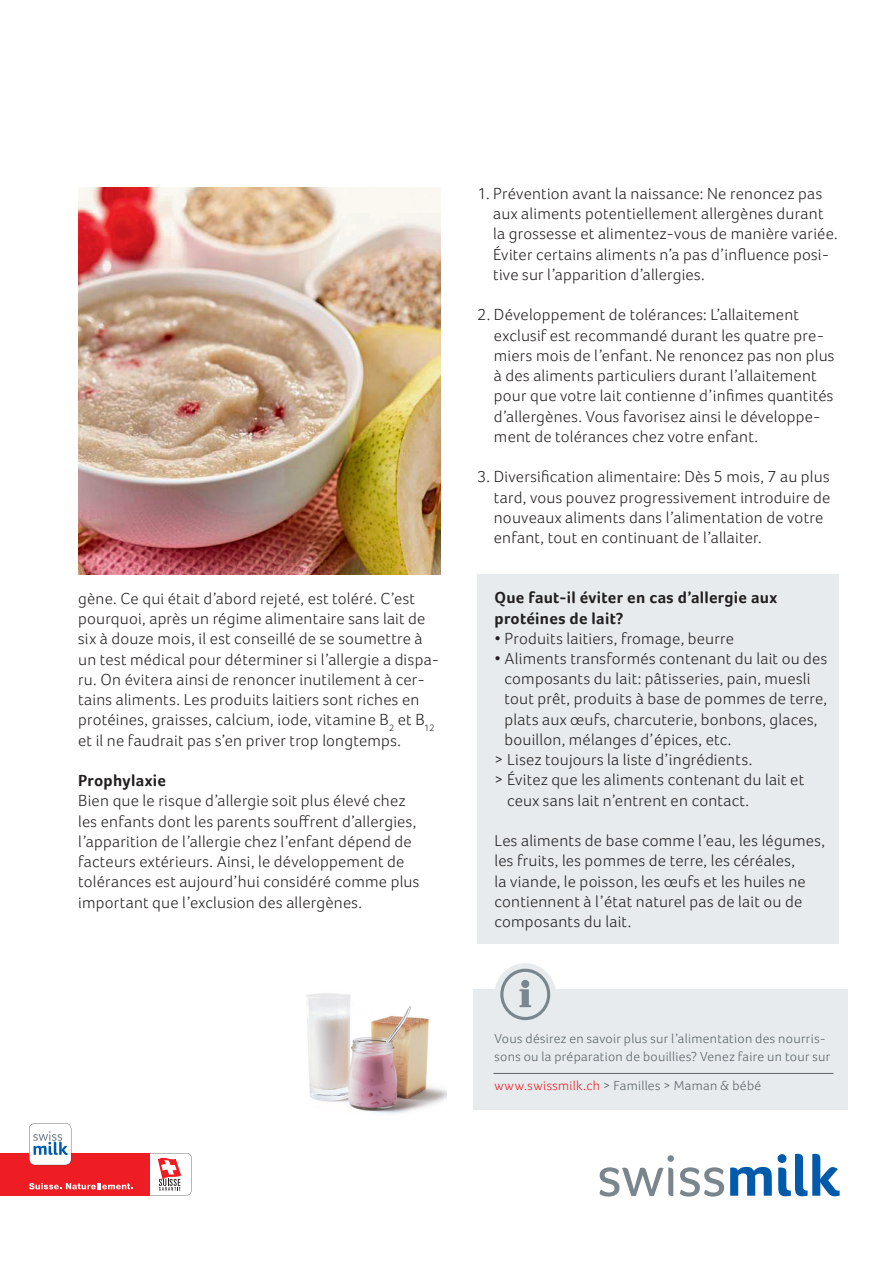
<style>
.page{position:relative;width:893px;height:1263px;background:#fff}
.page>*{position:absolute;margin:0;border:0;box-sizing:border-box;transform-origin:0 0}
.t1{font:300 16.5px/20.2px "Foco";letter-spacing:.015em;color:#231f20}
.t2{font:700 16.5px/20.2px "Foco";letter-spacing:.015em;color:#231f20}
.t3{font:300 13.5px/18px "Foco";letter-spacing:.025em;color:#576065}
.s1{color:#ee1d23}
</style>
<div class="page">
<div style="left:0;top:1153px;width:149px;height:42px;background:#ee1d23"></div>
<svg style="left:29px;top:1123px;width:162px;height:72px"></svg>
<div style="left:477px;top:574px;width:362px;height:369px;background:#e7ebed"></div>
<svg style="left:730px;top:1167px;width:42px;height:29px"></svg>
<svg style="left:778px;top:1154px;width:62px;height:42px"></svg>
<svg style="left:599px;top:1167px;width:74px;height:29px"></svg>
<div style="left:667px;top:1155px;width:7px;height:7px;background:#7a868d;border-radius:50%"></div>
<svg style="left:680px;top:1167px;width:44px;height:29px"></svg>
<div style="left:473px;top:989px;width:375px;height:121px;background:#e7ebed"></div>
<div style="left:494px;top:963px;width:62px;height:63px;background:#e7ebed;border-radius:50%"></div>
<svg style="left:500px;top:969px;width:50px;height:51px"></svg>
<div style="left:521px;top:980px;width:8px;height:8px;background:#7a868d;border-radius:50%"></div>
<hr style="left:493px;top:1073px;width:340px;height:1px;background:#576065">
<img style="left:78px;top:187px;width:362px;height:387px">
<img style="left:306px;top:993px;width:140px;height:121px">
<p class="t1" style="left:78px;top:588px;width:363px">gène. Ce qui était d’abord rejeté, est toléré. C’est pourquoi, après un régime alimentaire sans lait de six à douze mois, il est conseillé de se soumettre à un test médical pour déterminer si l’allergie a dispa&shy;ru. On évitera ainsi de renoncer inutilement à cer&shy;tains aliments. Les produits laitiers sont riches en protéines, graisses, calcium, iode, vitamine B<sub>2</sub> et B<sub>12 </sub>et il ne faudrait pas s’en priver trop longtemps.</p>
<p class="t2" style="left:78px;top:770px;width:89px">Prophylaxie</p>
<p class="t1" style="left:78px;top:790px;width:343px">Bien que le risque d’allergie soit plus élevé chez les enfants dont les parents souffrent d’allergies, l’apparition de l’allergie chez l’enfant dépend de facteurs extérieurs. Ainsi, le développement de tolérances est aujourd’hui considéré comme plus important que l’exclusion des allergènes.</p>
<p class="t1" style="left:493px;top:183px;width:346px;text-indent:-16px">1. Prévention avant la naissance: Ne renoncez pas aux aliments potentiellement allergènes durant la grossesse et alimentez-vous de manière variée.<br>Éviter certains aliments n’a pas d’influence posi&shy;tive sur l’apparition d’allergies.</p>
<p class="t1" style="left:494px;top:305px;width:342px;text-indent:-16px">2. Développement de tolérances: L’allaitement exclusif est recommandé durant les quatre pre&shy;miers mois de l’enfant. Ne renoncez pas non plus à des aliments particuliers durant l’allaitement pour que votre lait contienne d’infimes quantités d’allergènes. Vous favorisez ainsi le développe&shy;ment de tolérances chez votre enfant.</p>
<p class="t1" style="left:494px;top:467px;width:338px;text-indent:-16px">3. Diversification alimentaire: Dès 5 mois, 7 au plus tard, vous pouvez progressivement introduire de nouveaux aliments dans l’alimentation de votre enfant, tout en continuant de l’allaiter.</p>
<p class="t2" style="left:494px;top:587px;width:284px">Que faut-il éviter en cas d’allergie aux protéines de lait?</p>
<p class="t1" style="left:494px;top:628px;width:241px">• Produits laitiers, fromage, beurre</p>
<p class="t1" style="left:494px;top:648px;width:334px">• Aliments transformés contenant du lait ou des</p>
<p class="t1" style="left:505px;top:668px;width:307px">composants du lait: pâtisseries, pain, muesli</p>
<p class="t1" style="left:505px;top:689px;width:324px">tout prêt, produits à base de pommes de terre,</p>
<p class="t1" style="left:505px;top:709px;width:314px">plats aux œufs, charcuterie, bonbons, glaces,</p>
<p class="t1" style="left:505px;top:729px;width:228px">bouillon, mélanges d’épices, etc.</p>
<p class="t1" style="left:494px;top:749px;width:259px">&gt; Lisez toujours la liste d’ingrédients.</p>
<p class="t1" style="left:494px;top:770px;width:311px">&gt; Évitez que les aliments contenant du lait et</p>
<p class="t1" style="left:507px;top:790px;width:244px">ceux sans lait n’entrent en contact.</p>
<p class="t1" style="left:494px;top:830px;width:332px">Les aliments de base comme l’eau, les légumes, les fruits, les pommes de terre, les céréales,<br>la viande, le poisson, les œufs et les huiles ne contiennent à l’état naturel pas de lait ou de composants du lait.</p>
<p class="t3" style="left:494px;top:1029px;width:337px">Vous désirez en savoir plus sur l’alimentation des nourris&shy;sons ou la préparation de bouillies? Venez faire un tour sur</p>
<p class="t3" style="left:494px;top:1076px;width:268px"><span class="s1">www.swissmilk.ch</span> &gt; Familles &gt; Maman &amp; bébé</p>
</div>
